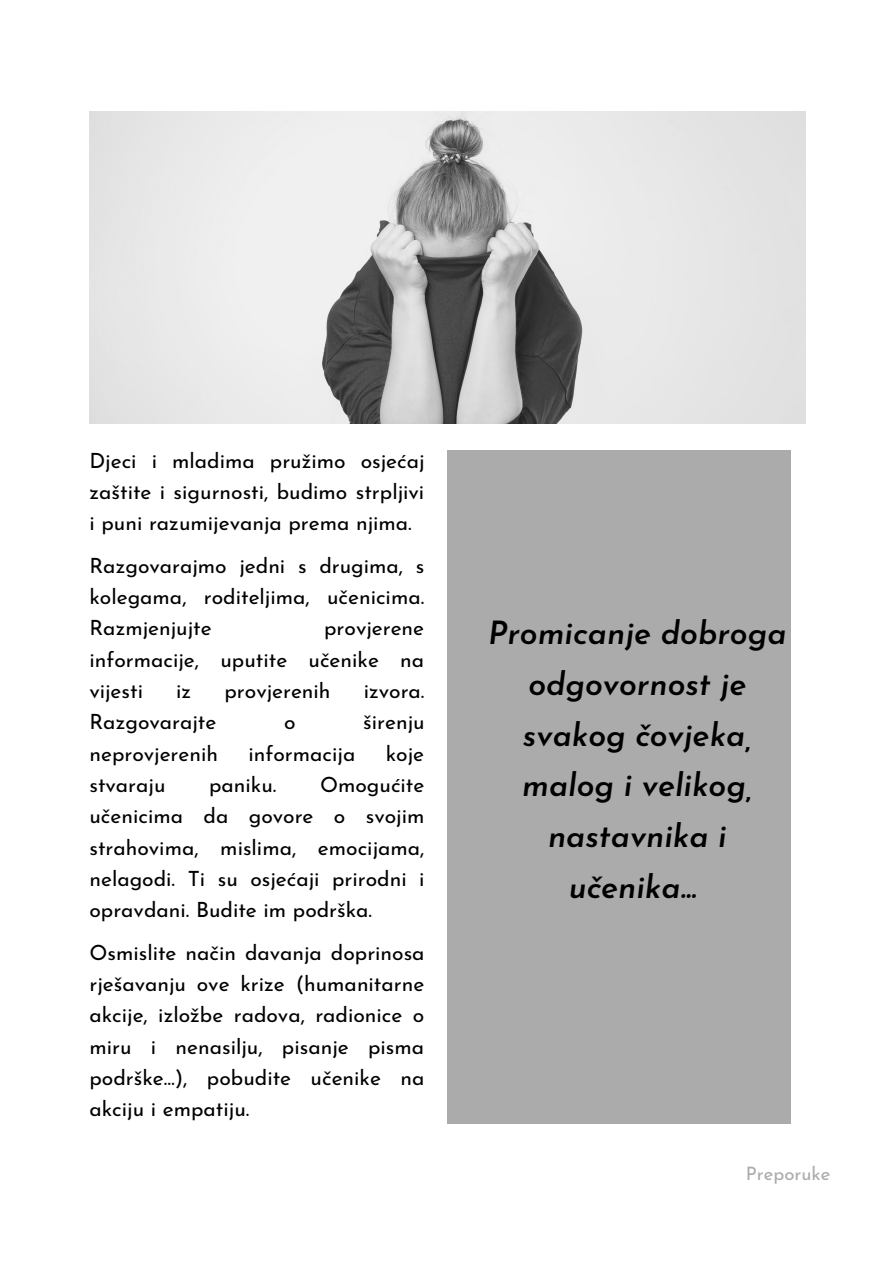
<style>
.page{position:relative;width:894px;height:1264px;background:#fff}
.page>*{position:absolute;margin:0;border:0;box-sizing:border-box;transform-origin:0 0}
.t1{font:italic 600 31.95px/50.7px "Josefin Sans";color:#000;text-align:center}
.t2{font:21px/31.3px "Josefin Sans";color:#000;text-align:justify}
.t3{font:18.45px "Josefin Sans";color:#ababab}
</style>
<div class="page">
<img style="left:89px;top:111px;width:715px;height:312px">
<div style="left:447px;top:450px;width:343px;height:673px;background:#ababab"></div>
<p class="t2" style="left:89px;top:447px;width:336px">Djeci i mladima pružimo osjećaj zaštite i sigurnosti, budimo strpljivi i puni razumijevanja prema njima.</p>
<p class="t2" style="left:89px;top:552px;width:336px">Razgovarajmo jedni s drugima, s kolegama, roditeljima, učenicima.<br>Razmjenjujte</p>
<p class="t2" style="left:89px;top:614px;width:336px;text-indent:235px">provjerene informacije, uputite učenike na vijesti</p>
<p class="t2" style="left:176px;top:677px;width:17px">iz</p>
<p class="t2" style="left:224px;top:677px;width:108px">provjerenih</p>
<p class="t2" style="left:363px;top:677px;width:62px">izvora.</p>
<p class="t2" style="left:89px;top:708px;width:128px">Razgovarajte</p>
<p class="t2" style="left:284px;top:708px;width:13px">o</p>
<p class="t2" style="left:363px;top:708px;width:63px">širenju</p>
<p class="t2" style="left:89px;top:739px;width:130px">neprovjerenih</p>
<p class="t2" style="left:248px;top:739px;width:108px">informacija</p>
<p class="t2" style="left:385px;top:739px;width:40px">koje</p>
<p class="t2" style="left:89px;top:771px;width:78px">stvaraju</p>
<p class="t2" style="left:209px;top:771px;width:69px">paniku.</p>
<p class="t2" style="left:89px;top:771px;width:336px;text-indent:230px">Omogućite učenicima da govore o svojim strahovima, mislima, emocijama, nelagodi. Ti su osjećaji prirodni i opravdani. Budite im podrška.</p>
<p class="t2" style="left:89px;top:938px;width:336px">Osmislite način davanja doprinosa rješavanju ove krize (humanitarne akcije, izložbe radova, radionice o miru i nenasilju, pisanje pisma podrške…), pobudite učenike na akciju i empatiju.</p>
<p class="t1" style="left:488px;top:611px;width:299px">Promicanje dobroga odgovornost je svakog čovjeka, malog i velikog, nastavnika i učenika…</p>
<p class="t3" style="left:745px;top:1166px;width:86px">Preporuke</p>
</div>
